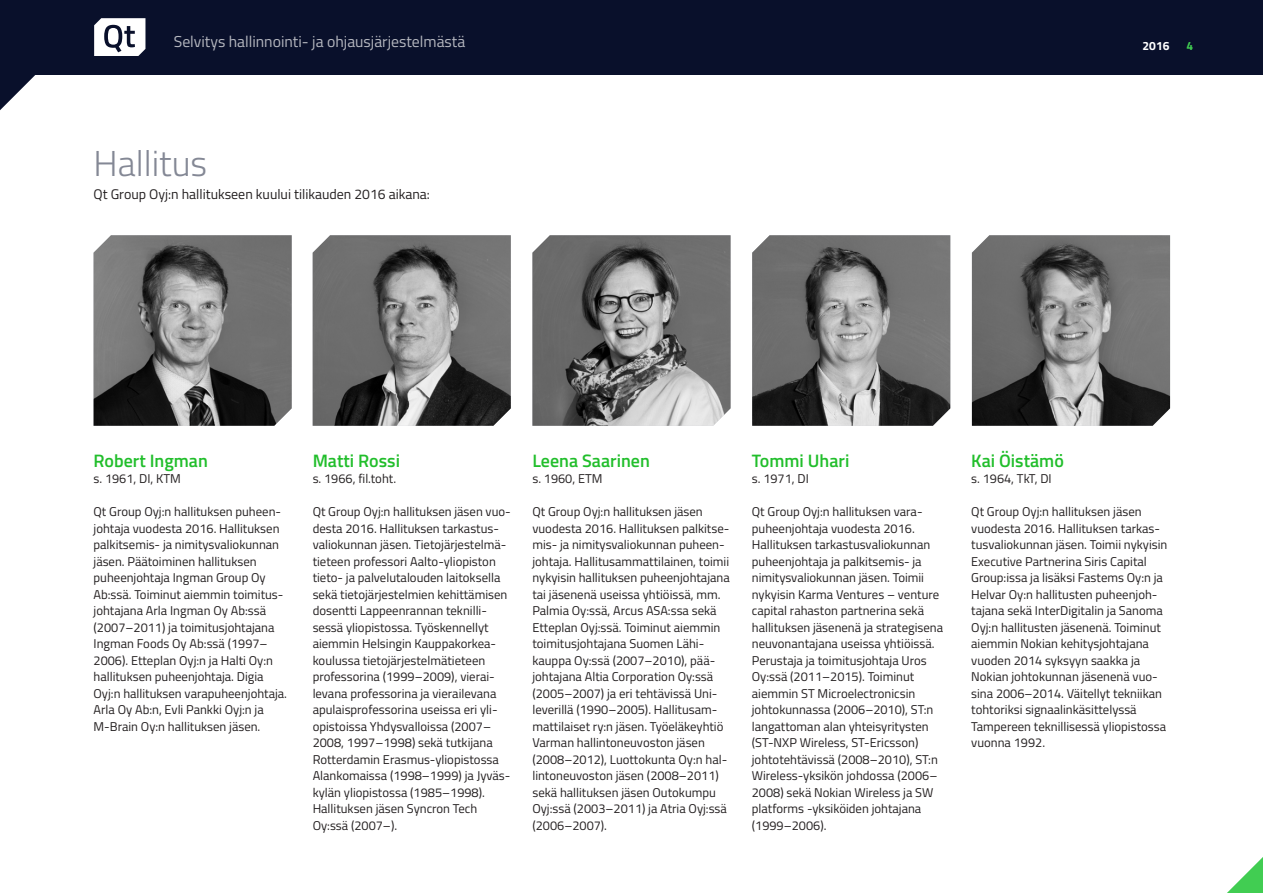
<style>
.page{position:relative;width:1263px;height:893px;background:#fff}
.page>*{position:absolute;margin:0;border:0;box-sizing:border-box;transform-origin:0 0}
.t1{font:300 36px "Titillium Web";color:#848895}
.t2{font:600 18px "Titillium Web";color:#21be2b}
.t3{font:15.75px "Titillium Web";color:#b5b7bf}
.t4{font:13.95px "Titillium Web";color:#231f20}
.t5{font:12.75px/16.5px "Titillium Web";color:#231f20}
.t6{font:700 12px "Titillium Web";color:#fff}
.t7{font:700 12px "Titillium Web";color:#41cd52}
</style>
<div class="page">
<div style="left:0;top:0;width:1263px;height:74px;background:#09102b"></div>
<svg style="left:94px;top:18px;width:51px;height:38px"></svg>
<svg style="left:0;top:74px;width:36px;height:36px"></svg>
<svg style="left:1227px;top:857px;width:36px;height:36px"></svg>
<img style="left:532px;top:235px;width:198px;height:191px">
<img style="left:94px;top:235px;width:198px;height:191px">
<img style="left:313px;top:235px;width:198px;height:191px">
<img style="left:752px;top:235px;width:198px;height:191px">
<img style="left:972px;top:235px;width:198px;height:191px">
<p class="t3" style="left:174px;top:30px;width:293px">Selvitys hallinnointi- ja ohjausjärjestelmästä</p>
<h1 class="t1" style="left:94px;top:137px;width:115px">Hallitus</h1>
<p class="t4" style="left:94px;top:184px;width:338px">Qt Group Oyj:n hallitukseen kuului tilikauden 2016 aikana:</p>
<p class="t6" style="left:1142px;top:36px;width:28px">2016</p>
<p class="t7" style="left:1186px;top:36px;width:8px">4</p>
<h2 class="t2" style="left:94px;top:447px;width:116px">Robert Ingman</h2>
<p class="t5" style="left:94px;top:470px;width:89px">s. 1961, DI, KTM</p>
<p class="t5" style="left:94px;top:503px;width:195px">Qt Group Oyj:n hallituksen puheen&shy;johtaja vuodesta 2016. Hallituksen palkitsemis- ja nimitysvaliokunnan jäsen. Päätoiminen hallituksen puheenjohtaja Ingman Group Oy Ab:ssä. Toiminut aiemmin toimitus&shy;johtajana Arla Ingman Oy Ab:ssä (2007–2011) ja toimitusjohtajana Ingman Foods Oy Ab:ssä (1997– 2006). Etteplan Oyj:n ja Halti Oy:n hallituksen puheenjohtaja. Digia Oyj:n hallituksen varapuheenjohtaja.<br>Arla Oy Ab:n, Evli Pankki Oyj:n ja M-Brain Oy:n hallituksen jäsen.</p>
<h2 class="t2" style="left:313px;top:447px;width:89px">Matti Rossi</h2>
<p class="t5" style="left:313px;top:470px;width:85px">s. 1966, fil.toht.</p>
<p class="t5" style="left:313px;top:503px;width:200px">Qt Group Oyj:n hallituksen jäsen vuo&shy;desta 2016. Hallituksen tarkastus&shy;valiokunnan jäsen. Tietojärjestelmä&shy;tieteen professori Aalto-yliopiston tieto- ja palvelutalouden laitoksella sekä tietojärjestelmien kehittämisen dosentti Lappeenrannan teknilli&shy;sessä yliopistossa. Työskennellyt aiemmin Helsingin Kauppakorkea&shy;koulussa tietojärjestelmätieteen professorina (1999–2009), vierai&shy;levana professorina ja vierailevana apulaisprofessorina useissa eri yli&shy;opistoissa Yhdysvalloissa (2007– 2008, 1997–1998) sekä tutkijana Rotterdamin Erasmus-yliopistossa Alankomaissa (1998–1999) ja Jyväs&shy;kylän yliopistossa (1985–1998).<br>Hallituksen jäsen Syncron Tech Oy:ssä (2007–).</p>
<h2 class="t2" style="left:532px;top:447px;width:119px">Leena Saarinen</h2>
<p class="t5" style="left:532px;top:470px;width:72px">s. 1960, ETM</p>
<p class="t5" style="left:532px;top:503px;width:199px">Qt Group Oyj:n hallituksen jäsen vuodesta 2016. Hallituksen palkitse&shy;mis- ja nimitysvaliokunnan puheen&shy;johtaja. Hallitusammattilainen, toimii nykyisin hallituksen puheenjohtajana tai jäsenenä useissa yhtiöissä, mm.<br>Palmia Oy:ssä, Arcus ASA:ssa sekä Etteplan Oyj:ssä. Toiminut aiemmin toimitusjohtajana Suomen Lähi&shy;kauppa Oy:ssä (2007–2010), pää&shy;johtajana Altia Corporation Oy:ssä (2005–2007) ja eri tehtävissä Uni&shy;leverillä (1990–2005). Hallitusam&shy;mattilaiset ry:n jäsen. Työeläkeyhtiö Varman hallintoneuvoston jäsen (2008–2012), Luottokunta Oy:n hal&shy;lintoneuvoston jäsen (2008–2011) sekä hallituksen jäsen Outokumpu Oyj:ssä (2003–2011) ja Atria Oyj:ssä (2006–2007).</p>
<h2 class="t2" style="left:752px;top:447px;width:99px">Tommi Uhari</h2>
<p class="t5" style="left:752px;top:470px;width:59px">s. 1971, DI</p>
<p class="t5" style="left:752px;top:503px;width:193px">Qt Group Oyj:n hallituksen vara&shy;puheenjohtaja vuodesta 2016.<br>Hallituksen tarkastusvaliokunnan puheenjohtaja ja palkitsemis- ja nimitysvaliokunnan jäsen. Toimii nykyisin Karma Ventures – venture capital rahaston partnerina sekä hallituksen jäsenenä ja strategisena neuvonantajana useissa yhtiöissä.<br>Perustaja ja toimitusjohtaja Uros Oy:ssä (2011–2015). Toiminut aiemmin ST Microelectronicsin johtokunnassa (2006–2010), ST:n langattoman alan yhteisyritysten (ST-NXP Wireless, ST-Ericsson) johtotehtävissä (2008–2010), ST:n Wireless-yksikön johdossa (2006– 2008) sekä Nokian Wireless ja SW platforms -yksiköiden johtajana (1999–2006).</p>
<h2 class="t2" style="left:971px;top:447px;width:94px">Kai Öistämö</h2>
<p class="t5" style="left:971px;top:470px;width:82px">s. 1964, TkT, DI</p>
<p class="t5" style="left:971px;top:503px;width:198px">Qt Group Oyj:n hallituksen jäsen vuodesta 2016. Hallituksen tarkas&shy;tusvaliokunnan jäsen. Toimii nykyisin Executive Partnerina Siris Capital Group:issa ja lisäksi Fastems Oy:n ja Helvar Oy:n hallitusten puheenjoh&shy;tajana sekä InterDigitalin ja Sanoma Oyj:n hallitusten jäsenenä. Toiminut aiemmin Nokian kehitysjohtajana vuoden 2014 syksyyn saakka ja Nokian johtokunnan jäsenenä vuo&shy;sina 2006–2014. Väitellyt tekniikan tohtoriksi signaalinkäsittelyssä Tampereen teknillisessä yliopistossa vuonna 1992.</p>
</div>
